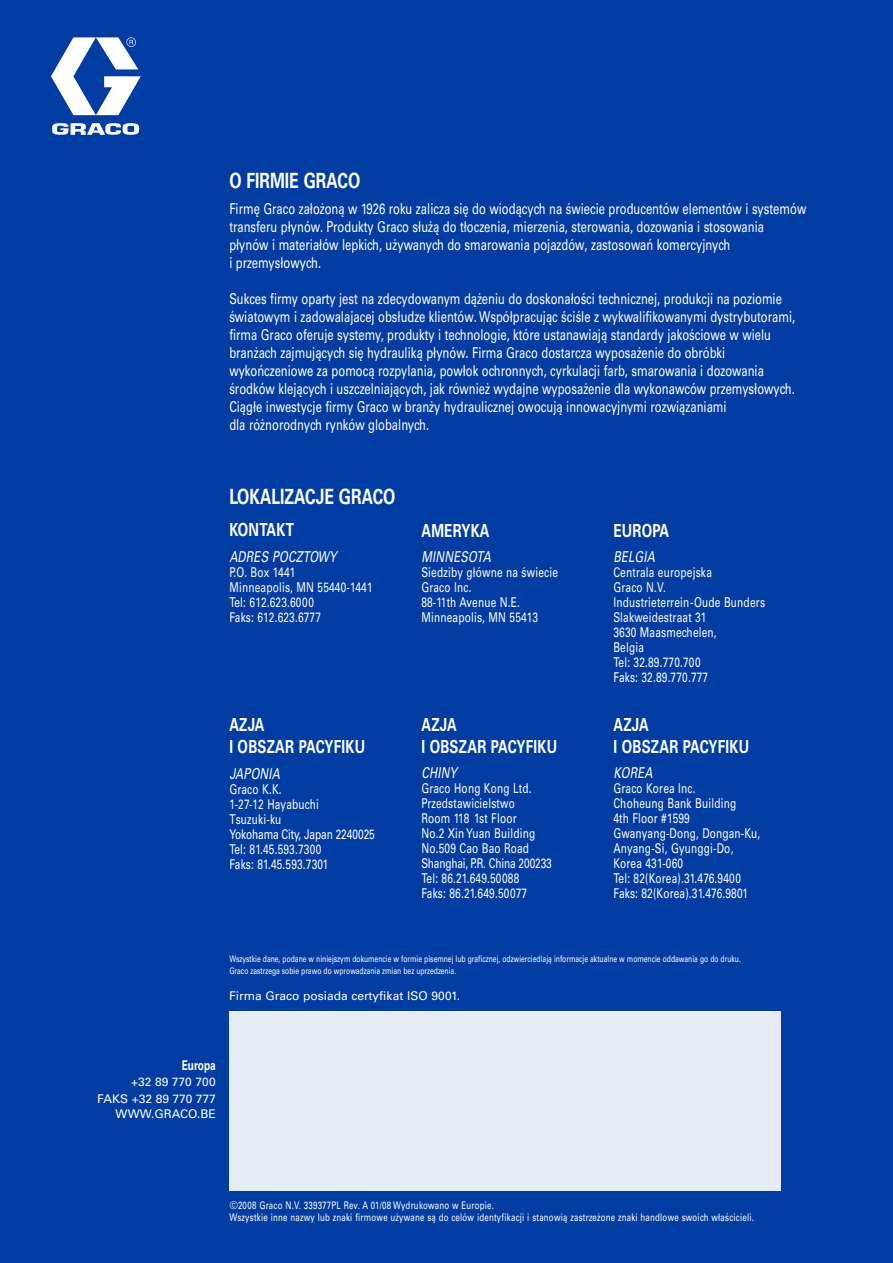
<style>
.page{position:relative;width:893px;height:1263px;background:#fff}
.page>*{position:absolute;margin:0;border:0;box-sizing:border-box;transform-origin:0 0}
.t1{font:700 21px "Univers CE";color:#fff;scale:.75 1}
.t2{font:700 18px/21.6px "Univers CE";letter-spacing:.015em;color:#fff;scale:.75 1}
.t3{font:500 15px/18px "Univers CE";color:#fff;scale:.75 1}
.t4{font:italic 500 15px "Univers CE";letter-spacing:.005em;color:#fff;scale:.75 1}
.t5{font:500 13.5px/15px "Univers CE";letter-spacing:.015em;color:#fff;scale:.75 1}
.t6{font:700 13.5px "Univers CE";color:#fff;scale:.75 1}
.t7{font:500 12px/16.5px "Univers CE";color:#fff;text-align:right}
.t8{font:500 10.5px/12px "Univers CE";letter-spacing:.03em;color:#fff}
.t9{font:500 9px/12px "Univers CE";color:#fff;scale:.75 1}
</style>
<div class="page">
<div style="left:0;top:0;width:892px;height:1263px;background:#003ca2"></div>
<div style="left:229px;top:1011px;width:552px;height:180px;background:#e6ebf6"></div>
<svg style="left:51px;top:37px;width:90px;height:98px"></svg>
<h1 class="t1" style="left:229px;top:173px;width:176px">O FIRMIE GRACO</h1>
<p class="t3" style="left:229px;top:201px;width:771px">Firmę Graco założoną w 1926 roku zalicza się do wiodących na świecie producentów elementów i systemów transferu płynów. Produkty Graco służą do tłoczenia, mierzenia, sterowania, dozowania i stosowania płynów i materiałów lepkich, używanych do smarowania pojazdów, zastosowań komercyjnych<br>i przemysłowych.</p>
<p class="t3" style="left:229px;top:291px;width:756px">Sukces firmy oparty jest na zdecydowanym dążeniu do doskonałości technicznej, produkcji na poziomie światowym i zadowalajacej obsłudze klientów. Współpracując ściśle z wykwalifikowanymi dystrybutorami, firma Graco oferuje systemy, produkty i technologie, które ustanawiają standardy jakościowe w wielu branżach zajmujących się hydrauliką płynów. Firma Graco dostarcza wyposażenie do obróbki wykończeniowe za pomocą rozpylania, powłok ochronnych, cyrkulacji farb, smarowania i dozowania środków klejących i uszczelniających, jak również wydajne wyposażenie dla wykonawców przemysłowych.<br>Ciągłe inwestycje firmy Graco w branży hydraulicznej owocują innowacyjnymi rozwiązaniami<br>dla różnorodnych rynków globalnych.</p>
<h1 class="t1" style="left:229px;top:489px;width:223px">LOKALIZACJE GRACO</h1>
<p class="t2" style="left:229px;top:521px;width:88px">KONTAKT</p>
<p class="t4" style="left:229px;top:551px;width:145px">ADRES POCZTOWY</p>
<p class="t5" style="left:229px;top:566px;width:193px">P.O. Box 1441<br>Minneapolis, MN 55440-1441<br>Tel: 612.623.6000<br>Faks: 612.623.6777</p>
<p class="t2" style="left:421px;top:521px;width:93px">AMERYKA</p>
<p class="t4" style="left:421px;top:551px;width:94px">MINNESOTA</p>
<p class="t5" style="left:421px;top:566px;width:184px">Siedziby główne na świecie<br>Graco Inc.<br>88-11th Avenue N.E.<br>Minneapolis, MN 55413</p>
<p class="t2" style="left:229px;top:716px;width:183px">AZJA<br>I OBSZAR PACYFIKU</p>
<p class="t4" style="left:229px;top:768px;width:69px">JAPONIA</p>
<p class="t5" style="left:229px;top:783px;width:196px">Graco K.K.<br>1-27-12 Hayabuchi<br>Tsuzuki-ku<br>Yokohama City, Japan 2240025<br>Tel: 81.45.593.7300<br>Faks: 81.45.593.7301</p>
<p class="t2" style="left:421px;top:716px;width:183px">AZJA<br>I OBSZAR PACYFIKU</p>
<p class="t4" style="left:421px;top:768px;width:49px">CHINY</p>
<p class="t5" style="left:421px;top:782px;width:175px">Graco Hong Kong Ltd.<br>Przedstawicielstwo<br>Room 118 1st Floor<br>No.2 Xin Yuan Building<br>No.509 Cao Bao Road<br>Shanghai, P.R. China 200233<br>Tel: 86.21.649.50088<br>Faks: 86.21.649.50077</p>
<p class="t2" style="left:613px;top:521px;width:76px">EUROPA</p>
<p class="t4" style="left:613px;top:551px;width:57px">BELGIA</p>
<p class="t5" style="left:613px;top:566px;width:204px">Centrala europejska<br>Graco N.V.<br>Industrieterrein-Oude Bunders<br>Slakweidestraat 31<br>3630 Maasmechelen,<br>Belgia<br>Tel: 32.89.770.700<br>Faks: 32.89.770.777</p>
<p class="t2" style="left:613px;top:716px;width:183px">AZJA<br>I OBSZAR PACYFIKU</p>
<p class="t4" style="left:613px;top:768px;width:54px">KOREA</p>
<p class="t5" style="left:613px;top:782px;width:197px">Graco Korea Inc.<br>Choheung Bank Building<br>4th Floor #1599<br>Gwanyang-Dong, Dongan-Ku,<br>Anyang-Si, Gyunggi-Do,<br>Korea 431-060<br>Tel: 82(Korea).31.476.9400<br>Faks: 82(Korea).31.476.9801</p>
<p class="t9" style="left:229px;top:954px;width:683px">Wszystkie dane, podane w niniejszym dokumencie w formie pisemnej lub graficznej, odzwierciedlają informacje aktualne w momencie oddawania go do druku.<br>Graco zastrzega sobie prawo do wprowadzania zmian bez uprzedzenia.</p>
<p class="t7" style="left:229px;top:989px;width:232px">Firma Graco posiada certyfikat ISO 9001.</p>
<p class="t6" style="left:182px;top:1060px;width:47px">Europa</p>
<p class="t7" style="left:97px;top:1075px;width:120px">+32 89 770 700<br>FAKS +32 89 770 777</p>
<p class="t7" style="left:116px;top:1106px;width:102px">WWW.GRACO.BE</p>
<p class="t8" style="left:229px;top:1201px;width:526px">©2008 Graco N.V. 339377PL Rev. A 01/08 Wydrukowano w Europie.<br>Wszystkie inne nazwy lub znaki firmowe używane są do celów identyfikacji i stanowią zastrzeżone znaki handlowe swoich właścicieli.</p>
</div>
